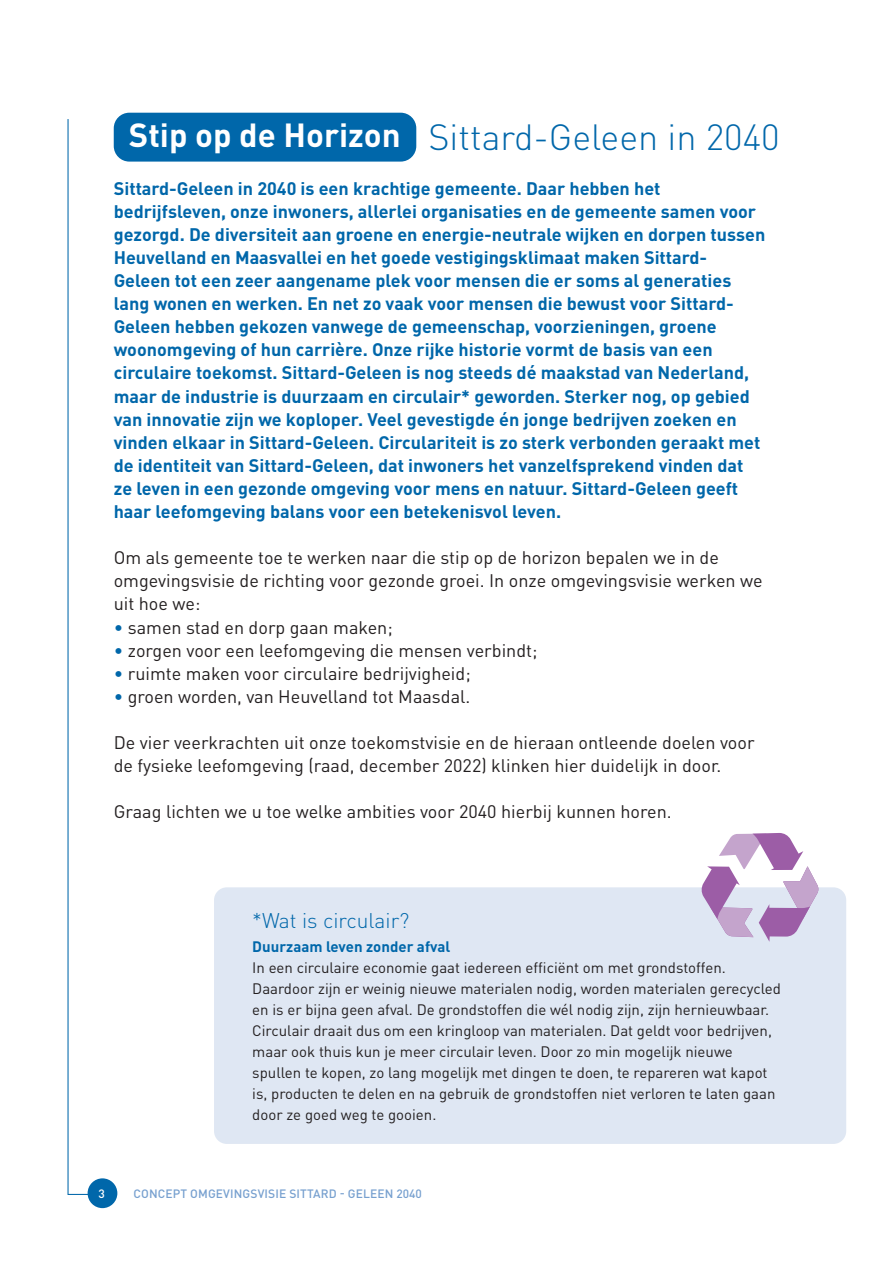
<style>
.page{position:relative;width:893px;height:1263px;background:#fff}
.page>*{position:absolute;margin:0;border:0;box-sizing:border-box;transform-origin:0 0}
.t1{font:300 36px "DIN Pro";color:#0067aa}
.t2{font:300 21px "DIN Pro";color:#0067aa}
.t3{font:700 18px/23.1px "DIN Pro";color:#0067aa}
.t4{font:18px/23.1px "DIN Pro";color:#231f20}
.t5{font:15px/21px "DIN Pro";color:#231f20}
.t6{font:700 15px "DIN Pro";color:#0067aa}
.t7{font:500 12px "DIN Pro";letter-spacing:.01em;color:#77a0cf}
.t8{font:500 12px "DIN Pro";color:#fff}
.s1{font-weight:700;font-size:33px;color:#fff}
.s2{color:#0067aa}
</style>
<div class="page">
<div style="left:214px;top:887px;width:632px;height:257px;background:#dfe7f3;border-radius:13px"></div>
<hr style="left:68px;top:119px;width:1px;height:1076px;background:#0067aa">
<svg style="left:69px;top:1194px;width:19px;height:1px"></svg>
<div style="left:88px;top:1178px;width:29px;height:30px;background:#0067aa;border-radius:50%"></div>
<svg style="left:701px;top:833px;width:118px;height:109px"></svg>
<div style="left:114px;top:113px;width:302px;height:49px;background:#0067aa;border-radius:16px"></div>
<h1 class="t1" style="left:129px;top:112px;width:652px"><span class="s1">Stip op de Horizon</span> Sittard-Geleen in 2040</h1>
<p class="t3" style="left:114px;top:176px;width:653px">Sittard-Geleen in 2040 is een krachtige gemeente. Daar hebben het bedrijfsleven, onze inwoners, allerlei organisaties en de gemeente samen voor gezorgd. De diversiteit aan groene en energie-neutrale wijken en dorpen tussen Heuvelland en Maasvallei en het goede vestigingsklimaat maken Sittard-Geleen tot een zeer aangename plek voor mensen die er soms al generaties lang wonen en werken. En net zo vaak voor mensen die bewust voor Sittard-Geleen hebben gekozen vanwege de gemeenschap, voorzieningen, groene woonomgeving of hun carrière. Onze rijke historie vormt de basis van een circulaire toekomst. Sittard-Geleen is nog steeds dé maakstad van Nederland, maar de industrie is duurzaam en circulair* geworden. Sterker nog, op gebied van innovatie zijn we koploper. Veel gevestigde én jonge bedrijven zoeken en vinden elkaar in Sittard-Geleen. Circulariteit is zo sterk verbonden geraakt met de identiteit van Sittard-Geleen, dat inwoners het vanzelfsprekend vinden dat ze leven in een gezonde omgeving voor mens en natuur. Sittard-Geleen geeft haar leefomgeving balans voor een betekenisvol leven.</p>
<p class="t4" style="left:114px;top:545px;width:650px">Om als gemeente toe te werken naar die stip op de horizon bepalen we in de omgevingsvisie de richting voor gezonde groei. In onze omgevingsvisie werken we uit hoe we:</p>
<p class="t4" style="left:114px;top:615px;width:280px"><span class="s2">•</span> samen stad en dorp gaan maken;</p>
<p class="t4" style="left:114px;top:638px;width:425px"><span class="s2">•</span> zorgen voor een leefomgeving die mensen verbindt;</p>
<p class="t4" style="left:114px;top:661px;width:358px"><span class="s2">•</span> ruimte maken voor circulaire bedrijvigheid;</p>
<p class="t4" style="left:114px;top:684px;width:358px"><span class="s2">•</span> groen worden, van Heuvelland tot Maasdal.</p>
<p class="t4" style="left:114px;top:730px;width:642px">De vier veerkrachten uit onze toekomstvisie en de hieraan ontleende doelen voor de fysieke leefomgeving (raad, december 2022) klinken hier duidelijk in door.</p>
<p class="t4" style="left:114px;top:799px;width:559px">Graag lichten we u toe welke ambities voor 2040 hierbij kunnen horen.</p>
<p class="t2" style="left:252px;top:906px;width:159px">*Wat is circulair?</p>
<p class="t6" style="left:252px;top:936px;width:199px">Duurzaam leven zonder afval</p>
<p class="t5" style="left:252px;top:956px;width:530px">In een circulaire economie gaat iedereen efficiënt om met grondstoffen.<br>Daardoor zijn er weinig nieuwe materialen nodig, worden materialen gerecycled en is er bijna geen afval. De grondstoffen die wél nodig zijn, zijn hernieuwbaar.<br>Circulair draait dus om een kringloop van materialen. Dat geldt voor bedrijven, maar ook thuis kun je meer circulair leven. Door zo min mogelijk nieuwe spullen te kopen, zo lang mogelijk met dingen te doen, te repareren wat kapot is, producten te delen en na gebruik de grondstoffen niet verloren te laten gaan door ze goed weg te gooien.</p>
<p class="t8" style="left:99px;top:1185px;width:8px">3</p>
<p class="t7" style="left:134px;top:1185px;width:290px">CONCEPT OMGEVINGSVISIE SITTARD - GELEEN 2040</p>
</div>
